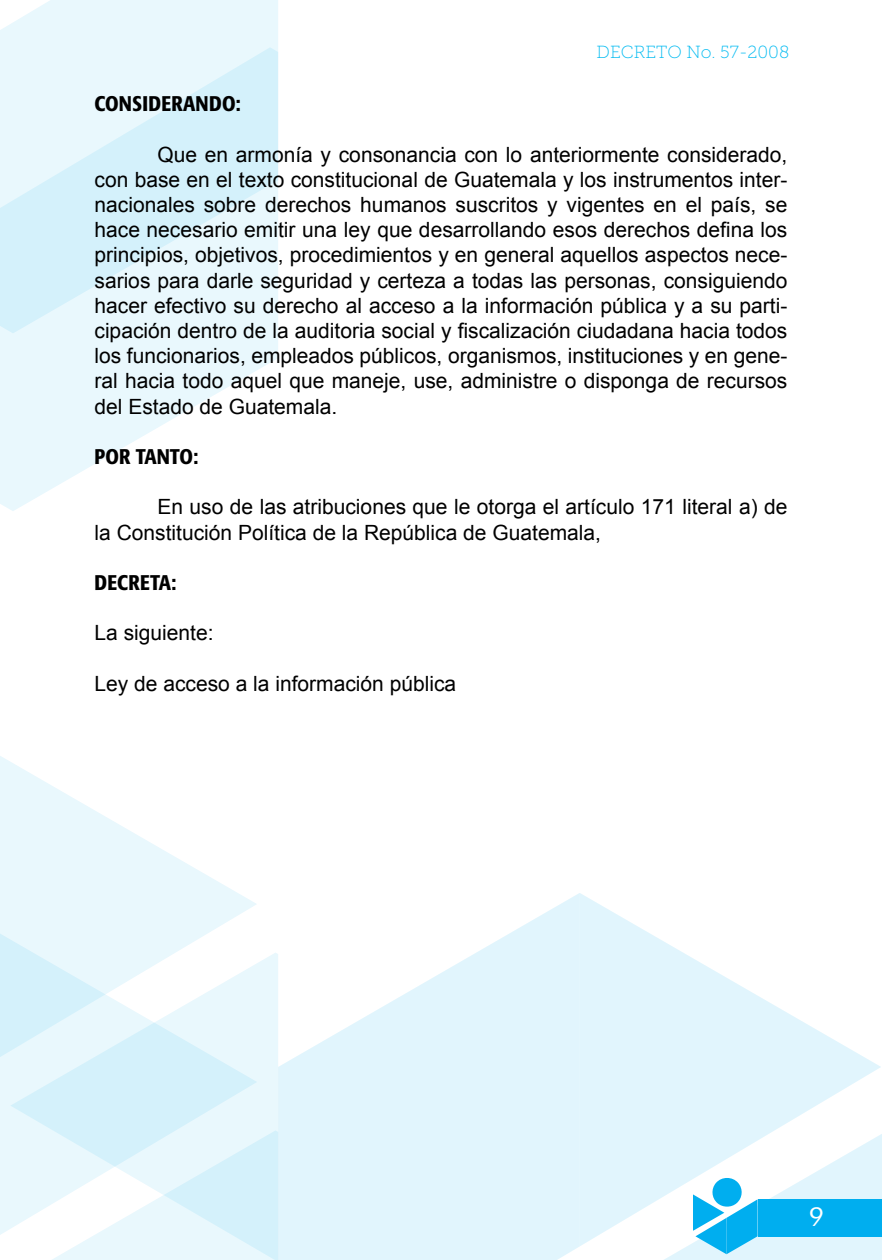
<style>
.page{position:relative;width:882px;height:1260px;background:#fff}
.page>*{position:absolute;margin:0;border:0;box-sizing:border-box;transform-origin:0 0}
.t1{font:26.25px "Futura BT";color:#fff}
.CUERPO_2{font:21px/25.2px "Arial";color:#000;text-align:justify}
.ARTÍCULO{font:500 condensed 21px "Formata";letter-spacing:.01em;color:#000}
.t2{font:17.5px "Museo Slab 100";color:#00baf1}
</style>
<div class="page">
<svg style="left:278px;top:893px;width:302px;height:367px;fill:#e1f5fd"></svg>
<svg style="left:580px;top:893px;width:301px;height:353px;fill:#e1f5fd"></svg>
<div style="left:0;top:1062px;width:10px;height:173px;background:#e9f8fd"></div>
<svg style="left:10px;top:953px;width:268px;height:307px;background:#e3f6fc"></svg>
<svg style="left:0;top:756px;width:257px;height:306px;fill:#e9f8fd"></svg>
<div style="left:13px;top:0;width:265px;height:47px;background:#e9f8fd"></div>
<svg style="left:13px;top:47px;width:265px;height:464px;fill:#e9f8fd"></svg>
<svg style="left:0;top:23px;width:13px;height:488px;background:#e3f6fc"></svg>
<svg style="left:601px;top:1122px;width:281px;height:138px"></svg>
<p class="t2" style="left:597px;top:43px;width:194px">DECRETO No. 57-2008</p>
<p class="ARTÍCULO" style="left:94px;top:91px;width:148px">CONSIDERANDO:</p>
<p class="CUERPO_2" style="left:94px;top:142px;width:694px;text-indent:63px">Que en armonía y consonancia con lo anteriormente considerado, con base en el texto constitucional de Guatemala y los instrumentos inter&shy;nacionales sobre derechos humanos suscritos y vigentes en el país, se hace necesario emitir una ley que desarrollando esos derechos defina los principios, objetivos, procedimientos y en general aquellos aspectos nece&shy;sarios para darle seguridad y certeza a todas las personas, consiguiendo hacer efectivo su derecho al acceso a la información pública y a su parti&shy;cipación dentro de la auditoria social y fiscalización ciudadana hacia todos los funcionarios, empleados públicos, organismos, instituciones y en gene&shy;ral hacia todo aquel que maneje, use, administre o disponga de recursos del Estado de Guatemala.</p>
<p class="ARTÍCULO" style="left:94px;top:444px;width:105px">POR TANTO:</p>
<p class="CUERPO_2" style="left:94px;top:495px;width:694px;text-indent:63px">En uso de las atribuciones que le otorga el artículo 171 literal a) de la Constitución Política de la República de Guatemala,</p>
<p class="ARTÍCULO" style="left:94px;top:570px;width:83px">DECRETA:</p>
<p class="CUERPO_2" style="left:94px;top:621px;width:121px">La siguiente:</p>
<p class="CUERPO_2" style="left:94px;top:671px;width:363px">Ley de acceso a la información pública</p>
<p class="t1" style="left:809px;top:1201px;width:17px">9</p>
</div>
